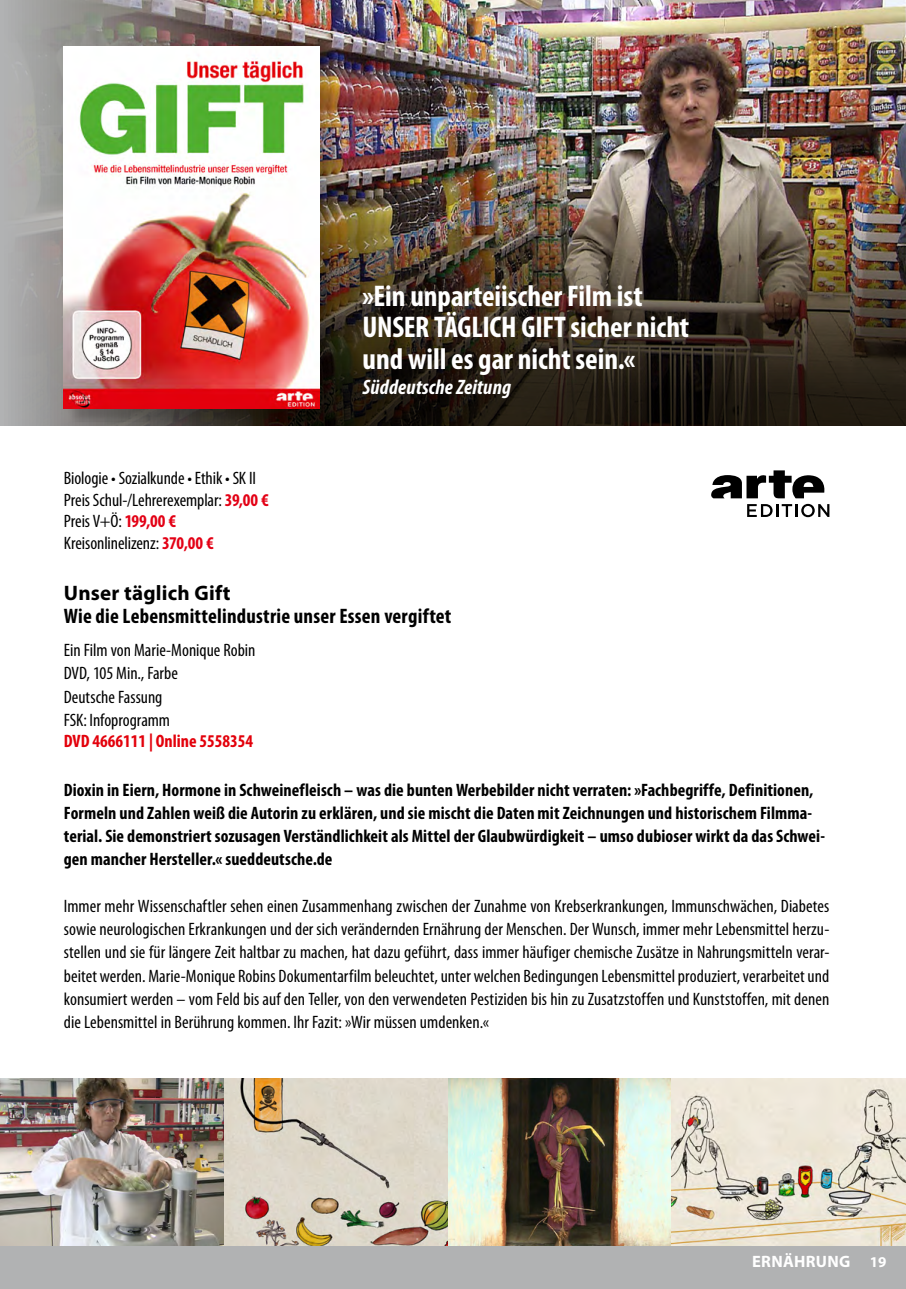
<style>
.page{position:relative;width:906px;height:1289px;background:#fff}
.page>*{position:absolute;margin:0;border:0;box-sizing:border-box;transform-origin:0 0}
.t1{font:700 condensed 30px/31.5px "Myriad Pro";letter-spacing:-.005em;color:#fff}
.t2{font:700 condensed 21px "Myriad Pro";letter-spacing:.01em;color:#000}
.t3{font:italic 700 condensed 21px "Myriad Pro";letter-spacing:.01em;color:#fff}
.t4{font:700 21px "Myriad Pro";letter-spacing:.01em;color:#000}
.t5{font:condensed 18px/23.2px "Myriad Pro";color:#000}
.t6{font:700 condensed 18px/23.2px "Myriad Pro";letter-spacing:.005em;color:#000}
.t7{font:700 condensed 18px "Myriad Pro";color:#e3000b}
.t8{font:700 16.5px "Myriad Pro";letter-spacing:.02em;color:#fff}
.s1{font-weight:700;color:#e30015}
.s2{font-size:15px}
</style>
<div class="page">
<img style="left:0;top:0;width:906px;height:426px">
<img style="left:670px;top:1078px;width:236px;height:168px">
<img style="left:447px;top:1078px;width:223px;height:168px">
<img style="left:224px;top:1078px;width:223px;height:168px">
<img style="left:0;top:1078px;width:224px;height:173px">
<div style="left:1px;top:1246px;width:905px;height:42px;background:#b1b2b3"></div>
<svg style="left:711px;top:470px;width:114px;height:28px"></svg>
<svg style="left:747px;top:504px;width:82px;height:13px"></svg>
<div style="left:66px;top:49px;width:273px;height:378px;background:#000;opacity:.2"></div>
<img style="left:64px;top:47px;width:256px;height:361px">
<h1 class="t1" style="left:362px;top:279px;width:328px">»Ein unparteiischer Film ist<br>UNSER TÄGLICH GIFT sicher nicht und will es gar nicht sein.«</h1>
<p class="t3" style="left:362px;top:374px;width:150px">Süddeutsche Zeitung</p>
<p class="t5" style="left:64px;top:467px;width:206px;line-height:21.6px">Biologie • Sozialkunde • Ethik • SK II<br>Preis Schul-/Lehrerexemplar: <span class="s1">39,00 €<br></span>Preis V+Ö: <span class="s1">199,00 €<br></span>Kreisonlinelizenz: <span class="s1">370,00 €</span></p>
<p class="t4" style="left:64px;top:579px;width:168px">Unser täglich Gift</p>
<p class="t2" style="left:64px;top:603px;width:389px">Wie die Lebensmittelindustrie unser Essen vergiftet</p>
<p class="t5" style="left:64px;top:638px;width:193px">Ein Film von Marie-Monique Robin<br>DVD, 105 Min., Farbe<br>Deutsche Fassung<br>FSK: Infoprogramm</p>
<p class="t7" style="left:64px;top:730px;width:191px">DVD 4666111 | Online 5558354</p>
<p class="t6" style="left:64px;top:777px;width:762px">Dioxin in Eiern, Hormone in Schweinefleisch – was die bunten Werbebilder nicht verraten: »Fachbegriffe, Definitionen, Formeln und Zahlen weiß die Autorin zu erklären, und sie mischt die Daten mit Zeichnungen und historischem Filmma&shy;terial. Sie demonstriert sozusagen Verständlichkeit als Mittel der Glaubwürdigkeit – umso dubioser wirkt da das Schwei&shy;gen mancher Hersteller.« sueddeutsche.de</p>
<p class="t5" style="left:64px;top:894px;width:767px;text-align:justify">Immer mehr Wissenschaftler sehen einen Zusammenhang zwischen der Zunahme von Krebserkrankungen, Immunschwächen, Diabetes sowie neurologischen Erkrankungen und der sich verändernden Ernährung der Menschen. Der Wunsch, immer mehr Lebensmittel herzu&shy;stellen und sie für längere Zeit haltbar zu machen, hat dazu geführt, dass immer häufiger chemische Zusätze in Nahrungsmitteln verar&shy;beitet werden. Marie-Monique Robins Dokumentarfilm beleuchtet, unter welchen Bedingungen Lebensmittel produziert, verarbeitet und konsumiert werden – vom Feld bis auf den Teller, von den verwendeten Pestiziden bis hin zu Zusatzstoffen und Kunststoffen, mit denen die Lebensmittel in Berührung kommen. Ihr Fazit: »Wir müssen umdenken.«</p>
<p class="t8" style="left:752px;top:1250px;width:136px">ERNÄHRUNG <span class="s2">19</span></p>
</div>
